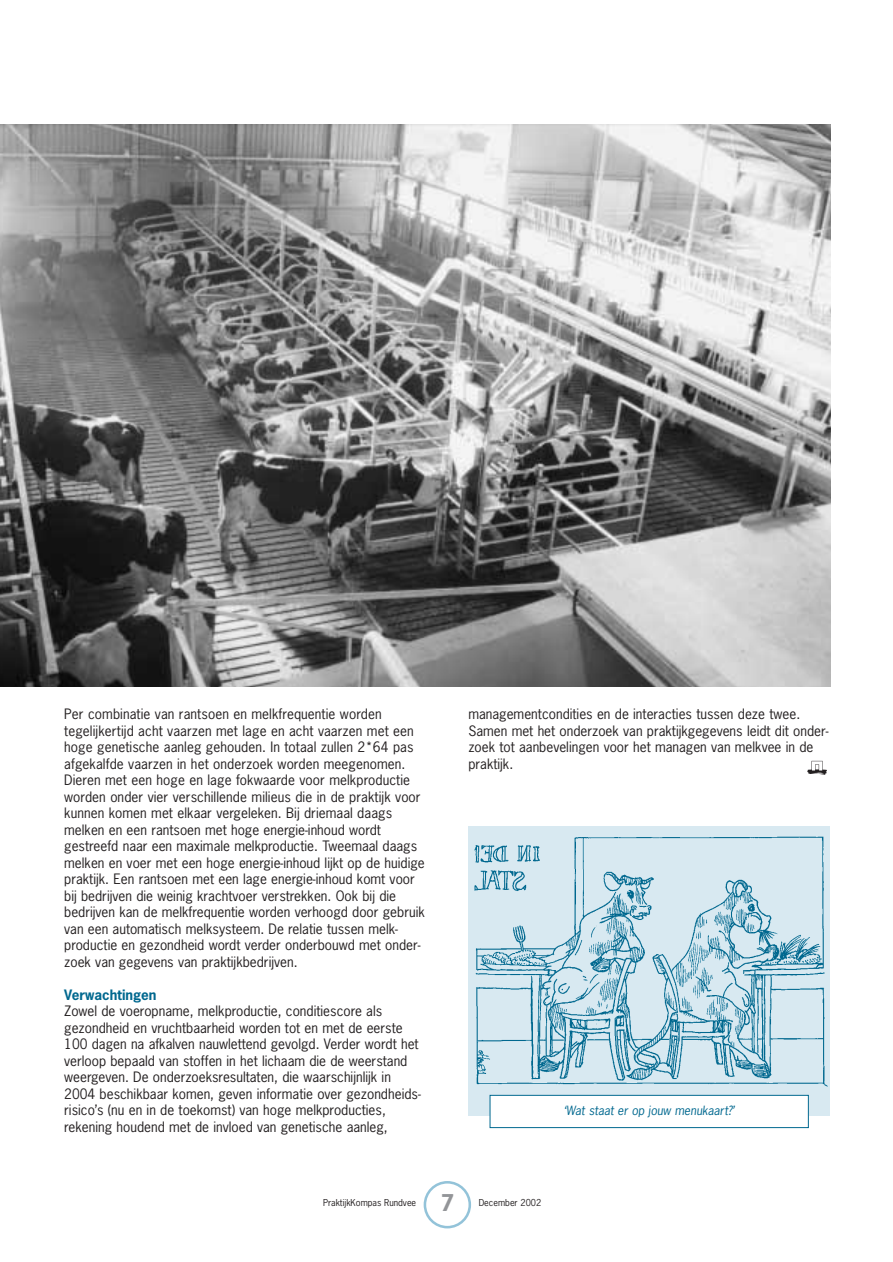
<style>
.page{position:relative;width:893px;height:1262px;background:#fff}
.page>*{position:absolute;margin:0;border:0;box-sizing:border-box;transform-origin:0 0}
.t1{font:700 21.75px "News Gothic";color:#939598}
.t2{font:13.5px/16.5px "News Gothic";color:#231f20}
.t3{font:700 13.5px "News Gothic";color:#00688f}
.t4{font:12px "News Gothic";color:#00688f}
.t5{font:9px "News Gothic";color:#231f20}
</style>
<div class="page">
<svg style="left:807px;top:761px;width:20px;height:13px"></svg>
<svg style="left:423px;top:1181px;width:48px;height:47px"></svg>
<img style="left:0;top:125px;width:830px;height:561px">
<svg style="left:468px;top:826px;width:362px;height:289px;background:#d1e5ee"></svg>
<img style="left:468px;top:829px;width:362px;height:265px">
<div style="left:490px;top:1095px;width:318px;height:32px;background:#fff"></div>
<div style="left:489px;top:1095px;width:319px;height:33px;border:1px solid #00688f"></div>
<p class="t2" style="left:64px;top:707px;width:362px">Per combinatie van rantsoen en melkfrequentie worden tegelijkertijd acht vaarzen met lage en acht vaarzen met een hoge genetische aanleg gehouden. In totaal zullen 2*64 pas afgekalfde vaarzen in het onderzoek worden meegenomen.<br>Dieren met een hoge en lage fokwaarde voor melkproductie worden onder vier verschillende milieus die in de praktijk voor kunnen komen met elkaar vergeleken. Bij driemaal daags melken en een rantsoen met hoge energie-inhoud wordt gestreefd naar een maximale melkproductie. Tweemaal daags melken en voer met een hoge energie-inhoud lijkt op de huidige praktijk. Een rantsoen met een lage energie-inhoud komt voor bij bedrijven die weinig krachtvoer verstrekken. Ook bij die bedrijven kan de melkfrequentie worden verhoogd door gebruik van een automatisch melksysteem. De relatie tussen melk&shy;productie en gezondheid wordt verder onderbouwd met onder&shy;zoek van gegevens van praktijkbedrijven.</p>
<p class="t3" style="left:64px;top:989px;width:94px">Verwachtingen</p>
<p class="t2" style="left:64px;top:1004px;width:358px">Zowel de voeropname, melkproductie, conditiescore als gezondheid en vruchtbaarheid worden tot en met de eerste 100 dagen na afkalven nauwlettend gevolgd. Verder wordt het verloop bepaald van stoffen in het lichaam die de weerstand weergeven. De onderzoeksresultaten, die waarschijnlijk in 2004 beschikbaar komen, geven informatie over gezondheids&shy;risico’s (nu en in de toekomst) van hoge melkproducties, rekening houdend met de invloed van genetische aanleg,</p>
<p class="t2" style="left:468px;top:707px;width:361px">managementcondities en de interacties tussen deze twee.<br>Samen met het onderzoek van praktijkgegevens leidt dit onder&shy;zoek tot aanbevelingen voor het managen van melkvee in de praktijk.</p>
<p class="t4" style="left:564px;top:1105px;width:174px">‘Wat staat er op jouw menukaart?’</p>
<h1 class="t1" style="left:440px;top:1194px;width:15px">7</h1>
<p class="t5" style="left:323px;top:1199px;width:95px">PraktijkKompas Rundvee</p>
<p class="t5" style="left:478px;top:1199px;width:64px">December 2002</p>
</div>
